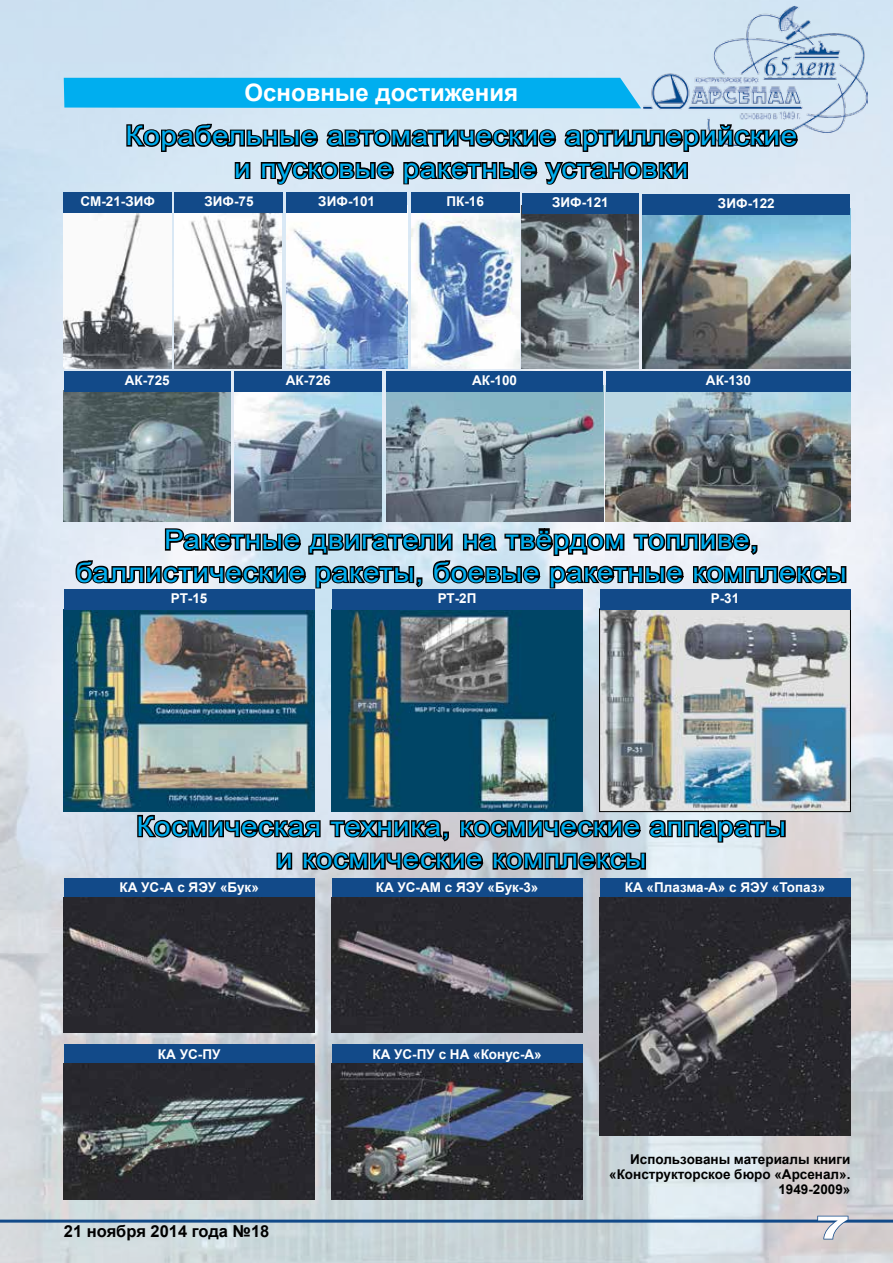
<style>
.page{position:relative;width:893px;height:1263px;background:#fff}
.page>*{position:absolute;margin:0;border:0;box-sizing:border-box;transform-origin:0 0}
.t1{font:700 31.5px "Arial";color:#fff;scale:2 1}
.t2{font:27px/32.4px "Arial";letter-spacing:.02em;color:#00aeef;text-align:center;scale:1.1 1}
.t3{font:700 24px "Arial";color:#fff}
.t4{font:700 16.5px "Arial";color:#000}
.t5{font:700 13.5px "Arial";color:#fff}
.t6{font:700 13.5px/15px "Arial";color:#000;text-align:right}
</style>
<div class="page">
<img style="left:0;top:0;width:893px;height:1263px">
<hr style="left:0;top:1219px;width:893px;height:3px;background:#124a89">
<img style="left:643px;top:6px;width:225px;height:140px">
<div style="left:64px;top:78px;width:577px;height:30px;background:#00aeef"></div>
<svg style="left:124px;top:116px;width:676px;height:70px;background:#95a0a9"></svg>
<svg style="left:73px;top:520px;width:775px;height:70px;background:#959da3"></svg>
<svg style="left:135px;top:807px;width:652px;height:67px;background:#90969c"></svg>
<img style="left:387px;top:391px;width:216px;height:130px">
<img style="left:606px;top:391px;width:244px;height:130px">
<img style="left:64px;top:391px;width:166px;height:130px">
<img style="left:235px;top:391px;width:147px;height:130px">
<img style="left:287px;top:213px;width:120px;height:155px">
<img style="left:411px;top:213px;width:109px;height:155px">
<img style="left:64px;top:213px;width:107px;height:155px">
<img style="left:174px;top:213px;width:108px;height:155px">
<div style="left:64px;top:192px;width:108px;height:20px;background:#124a89"></div>
<div style="left:64px;top:371px;width:167px;height:20px;background:#124a89"></div>
<div style="left:235px;top:371px;width:147px;height:20px;background:#124a89"></div>
<div style="left:386px;top:371px;width:217px;height:20px;background:#124a89"></div>
<div style="left:606px;top:371px;width:244px;height:20px;background:#124a89"></div>
<div style="left:175px;top:192px;width:108px;height:21px;background:#124a89"></div>
<div style="left:286px;top:192px;width:121px;height:21px;background:#124a89"></div>
<div style="left:411px;top:192px;width:108px;height:21px;background:#124a89"></div>
<img style="left:643px;top:214px;width:207px;height:155px">
<div style="left:642px;top:194px;width:208px;height:20px;background:#124a89"></div>
<img style="left:522px;top:213px;width:117px;height:156px">
<div style="left:522px;top:193px;width:117px;height:20px;background:#124a89"></div>
<img style="left:601px;top:610px;width:248px;height:200px">
<div style="left:599px;top:608px;width:252px;height:204px;border:1px solid #000"></div>
<img style="left:332px;top:609px;width:251px;height:203px">
<img style="left:64px;top:609px;width:251px;height:203px">
<div style="left:600px;top:589px;width:250px;height:20px;background:#124a89"></div>
<div style="left:332px;top:589px;width:251px;height:20px;background:#124a89"></div>
<div style="left:64px;top:589px;width:251px;height:20px;background:#124a89"></div>
<div style="left:64px;top:878px;width:251px;height:20px;background:#124a89"></div>
<div style="left:64px;top:1045px;width:251px;height:20px;background:#124a89"></div>
<div style="left:332px;top:1045px;width:251px;height:20px;background:#124a89"></div>
<div style="left:332px;top:878px;width:251px;height:20px;background:#124a89"></div>
<div style="left:600px;top:878px;width:250px;height:20px;background:#124a89"></div>
<img style="left:64px;top:897px;width:251px;height:136px">
<img style="left:64px;top:1064px;width:251px;height:135px">
<img style="left:332px;top:1064px;width:251px;height:135px">
<img style="left:332px;top:897px;width:251px;height:136px">
<img style="left:600px;top:897px;width:250px;height:238px">
<svg style="left:817px;top:1215px;width:32px;height:25px"></svg>
<p class="t3" style="left:244px;top:77px;width:275px">Основные достижения</p>
<p class="t2" style="left:125px;top:120px;width:612px">Корабельные автоматические артиллерийские и пусковые ракетные установки</p>
<p class="t5" style="left:81px;top:193px;width:76px">СМ-21-ЗИФ</p>
<p class="t5" style="left:204px;top:193px;width:51px">ЗИФ-75</p>
<p class="t5" style="left:318px;top:193px;width:58px">ЗИФ-101</p>
<p class="t5" style="left:446px;top:193px;width:39px">ПК-16</p>
<p class="t5" style="left:552px;top:194px;width:58px">ЗИФ-121</p>
<p class="t5" style="left:718px;top:194px;width:58px">ЗИФ-122</p>
<p class="t5" style="left:125px;top:371px;width:46px">АК-725</p>
<p class="t5" style="left:286px;top:371px;width:46px">АК-726</p>
<p class="t5" style="left:472px;top:371px;width:46px">АК-100</p>
<p class="t5" style="left:706px;top:371px;width:46px">АК-130</p>
<p class="t2" style="left:76px;top:524px;width:703px">Ракетные двигатели на твёрдом топливе, баллистические ракеты, боевые ракетные комплексы</p>
<p class="t5" style="left:171px;top:589px;width:38px">РТ-15</p>
<p class="t5" style="left:438px;top:589px;width:40px">РТ-2П</p>
<p class="t5" style="left:711px;top:589px;width:30px">Р-31</p>
<p class="t2" style="left:136px;top:810px;width:592px">Космическая техника, космические аппараты и космические комплексы</p>
<p class="t5" style="left:119px;top:878px;width:141px">КА УС-А с ЯЭУ «Бук»</p>
<p class="t5" style="left:376px;top:878px;width:164px">КА УС-АМ с ЯЭУ «Бук-3»</p>
<p class="t5" style="left:625px;top:878px;width:202px">КА «Плазма-А» с ЯЭУ «Топаз»</p>
<p class="t5" style="left:158px;top:1045px;width:64px">КА УС-ПУ</p>
<p class="t5" style="left:372px;top:1045px;width:171px">КА УС-ПУ с НА «Конус-А»</p>
<p class="t4" style="left:64px;top:1220px;width:207px">21 ноября 2014 года №18</p>
<p class="t6" style="left:609px;top:1152px;width:243px">Использованы материалы книги «Конструкторское бюро «Арсенал».<br>1949-2009»</p>
<p class="t1" style="left:815px;top:1207px;width:19px">7</p>
</div>
